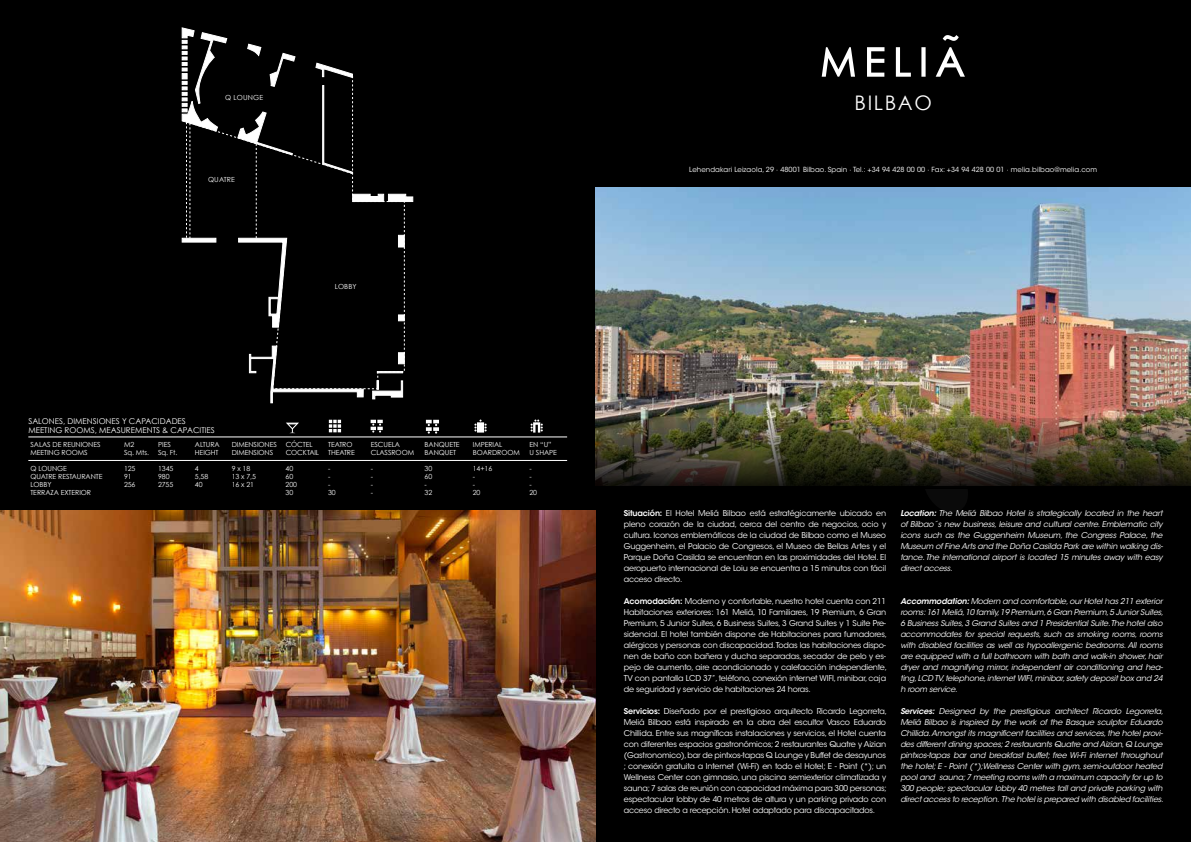
<style>
.page{position:relative;width:1191px;height:842px;background:#000}
.page>*{position:absolute;margin:0;border:0;box-sizing:border-box;transform-origin:0 0}
.t1{font:20.1px "Century Gothic";letter-spacing:.08em;color:#fff}
.t2{font:8px/11px "ITC Avant Garde Std";letter-spacing:-.02em;color:#fff}
.t3{font:italic 8px/11px "ITC Avant Garde Std";letter-spacing:-.02em;color:#fff}
.t4{font:8px/9px "Century Gothic";color:#fff}
.t5{font:7px "Century Gothic";letter-spacing:-.01em;color:#fff}
.t6{font:7px "ITC Avant Garde Std";letter-spacing:.01em;color:#fff}
.s1{font-weight:600}
</style>
<div class="page">
<img style="left:0;top:510px;width:595px;height:332px">
<img style="left:595px;top:187px;width:596px;height:231px">
<img style="left:595px;top:418px;width:596px;height:68px">
<svg style="left:821px;top:35px;width:144px;height:42px"></svg>
<svg style="left:182px;top:28px;width:231px;height:375px"></svg>
<svg style="left:182px;top:120px;width:171px;height:121px"></svg>
<hr style="left:28px;top:437px;width:539px;height:1px;background:#fff">
<hr style="left:28px;top:460px;width:539px;height:1px;background:#fff">
<svg style="left:426px;top:420px;width:13px;height:13px"></svg>
<svg style="left:286px;top:423px;width:13px;height:10px"></svg>
<svg style="left:370px;top:420px;width:13px;height:13px"></svg>
<svg style="left:474px;top:420px;width:12px;height:13px"></svg>
<svg style="left:329px;top:420px;width:12px;height:12px"></svg>
<svg style="left:530px;top:420px;width:13px;height:13px"></svg>
<p class="t5" style="left:225px;top:94px;width:39px">Q LOUNGE</p>
<p class="t5" style="left:208px;top:175px;width:28px">QUATRE</p>
<p class="t4" style="left:28px;top:417px;width:188px">SALONES, DIMENSIONES Y CAPACIDADES<br>MEETING ROOMS, MEASUREMENTS &amp; CAPACITIES</p>
<p class="t5" style="left:335px;top:282px;width:24px">LOBBY</p>
<p class="t5" style="left:30px;top:440px;width:72px">SALAS DE REUNIONES</p>
<p class="t5" style="left:124px;top:440px;width:12px">M2</p>
<p class="t5" style="left:158px;top:440px;width:14px">PIES</p>
<p class="t5" style="left:195px;top:440px;width:26px">ALTURA</p>
<p class="t5" style="left:232px;top:440px;width:47px">DIMENSIONES</p>
<p class="t5" style="left:286px;top:440px;width:29px">CÓCTEL</p>
<p class="t5" style="left:328px;top:440px;width:26px">TEATRO</p>
<p class="t5" style="left:371px;top:440px;width:31px">ESCUELA</p>
<p class="t5" style="left:424px;top:440px;width:37px">BANQUETE</p>
<p class="t5" style="left:473px;top:440px;width:31px">IMPERIAL</p>
<p class="t5" style="left:529px;top:440px;width:24px">EN “U”</p>
<p class="t5" style="left:30px;top:448px;width:59px">MEETING ROOMS</p>
<p class="t5" style="left:124px;top:448px;width:27px">Sq. Mts.</p>
<p class="t5" style="left:158px;top:448px;width:21px">Sq. Ft.</p>
<p class="t5" style="left:195px;top:448px;width:25px">HEIGHT</p>
<p class="t5" style="left:232px;top:448px;width:43px">DIMENSIONS</p>
<p class="t5" style="left:286px;top:448px;width:35px">COCKTAIL</p>
<p class="t5" style="left:328px;top:448px;width:28px">THEATRE</p>
<p class="t5" style="left:371px;top:448px;width:45px">CLASSROOM</p>
<p class="t5" style="left:424px;top:448px;width:33px">BANQUET</p>
<p class="t5" style="left:473px;top:448px;width:49px">BOARDROOM</p>
<p class="t5" style="left:529px;top:448px;width:29px">U SHAPE</p>
<p class="t5" style="left:30px;top:464px;width:38px">Q LOUNGE</p>
<p class="t5" style="left:124px;top:464px;width:13px">125</p>
<p class="t5" style="left:158px;top:464px;width:17px">1345</p>
<p class="t5" style="left:195px;top:464px;width:5px">4</p>
<p class="t5" style="left:232px;top:464px;width:20px">9 x 18</p>
<p class="t5" style="left:286px;top:464px;width:9px">40</p>
<p class="t5" style="left:328px;top:464px;width:4px">-</p>
<p class="t5" style="left:371px;top:464px;width:4px">-</p>
<p class="t5" style="left:424px;top:464px;width:9px">30</p>
<p class="t5" style="left:473px;top:464px;width:21px">14+16</p>
<p class="t5" style="left:529px;top:464px;width:4px">-</p>
<p class="t5" style="left:30px;top:472px;width:74px">QUATRE RESTAURANTE</p>
<p class="t5" style="left:124px;top:472px;width:9px">91</p>
<p class="t5" style="left:158px;top:472px;width:13px">980</p>
<p class="t5" style="left:195px;top:472px;width:15px">5,58</p>
<p class="t5" style="left:232px;top:472px;width:26px">13 x 7,5</p>
<p class="t5" style="left:286px;top:472px;width:9px">60</p>
<p class="t5" style="left:328px;top:472px;width:4px">-</p>
<p class="t5" style="left:371px;top:472px;width:4px">-</p>
<p class="t5" style="left:424px;top:472px;width:9px">60</p>
<p class="t5" style="left:473px;top:472px;width:4px">-</p>
<p class="t5" style="left:529px;top:472px;width:4px">-</p>
<p class="t5" style="left:30px;top:480px;width:23px">LOBBY</p>
<p class="t5" style="left:124px;top:480px;width:13px">256</p>
<p class="t5" style="left:158px;top:480px;width:17px">2755</p>
<p class="t5" style="left:195px;top:480px;width:9px">40</p>
<p class="t5" style="left:232px;top:480px;width:24px">16 x 21</p>
<p class="t5" style="left:286px;top:480px;width:13px">200</p>
<p class="t5" style="left:328px;top:480px;width:4px">-</p>
<p class="t5" style="left:371px;top:480px;width:4px">-</p>
<p class="t5" style="left:424px;top:480px;width:4px">-</p>
<p class="t5" style="left:473px;top:480px;width:4px">-</p>
<p class="t5" style="left:529px;top:480px;width:4px">-</p>
<p class="t5" style="left:30px;top:488px;width:62px">TERRAZA EXTERIOR</p>
<p class="t5" style="left:286px;top:488px;width:9px">30</p>
<p class="t5" style="left:328px;top:488px;width:9px">30</p>
<p class="t5" style="left:371px;top:488px;width:4px">-</p>
<p class="t5" style="left:424px;top:488px;width:9px">32</p>
<p class="t5" style="left:473px;top:488px;width:9px">20</p>
<p class="t5" style="left:529px;top:488px;width:9px">20</p>
<h1 class="t1" style="left:854px;top:91px;width:79px">BILBAO</h1>
<p class="t6" style="left:689px;top:165px;width:409px">Lehendakari Leizaola, 29 · 48001 Bilbao. Spain · Tel.: +34 94 428 00 00 · Fax: +34 94 428 00 01 · melia.bilbao@melia.com</p>
<p class="t2" style="left:624px;top:508px;width:264px;text-align:justify"><span class="s1">Situación:</span> El Hotel Meliá Bilbao está estratégicamente ubicado en pleno corazón de la ciudad, cerca del centro de negocios, ocio y cultura. Iconos emblemáticos de la ciudad de Bilbao como el Museo Guggenheim, el Palacio de Congresos, el Museo de Bellas Artes y el Parque Doña Casilda se encuentran en las proximidades del Hotel. El aeropuerto internacional de Loiu se encuentra a 15 minutos con fácil acceso directo.</p>
<p class="t2" style="left:624px;top:596px;width:265px"><span class="s1">Acomodación:</span> Moderno y confortable, nuestro hotel cuenta con 211<br>Habitaciones exteriores: 161 Meliá, 10 Familiares, 19 Premium, 6 Gran Premium, 5 Junior Suites, 6 Business Suites, 3 Grand Suites y 1 Suite Pre&shy;sidencial. El hotel también dispone de Habitaciones para fumadores, alérgicos y personas con discapacidad.Todas las habitaciones dispo&shy;nen de baño con bañera y ducha separadas, secador de pelo y es&shy;pejo de aumento, aire acondicionado y calefacción independiente, TV con pantalla LCD 37”, teléfono, conexión internet WIFI, minibar, caja de seguridad y servicio de habitaciones 24 horas.</p>
<p class="t2" style="left:624px;top:706px;width:265px"><span class="s1">Servicios:</span> Diseñado por el prestigioso arquitecto Ricardo Legorreta, Meliá Bilbao está inspirado en la obra del escultor Vasco Eduardo Chillida. Entre sus magníficas instalaciones y servicios, el Hotel cuenta con diferentes espacios gastronómicos; 2 restaurantes Quatre y Aizian (Gastronomico), bar de pintxos-tapas Q Lounge y Buffet de desayunos ; conexión gratuita a Internet (Wi-Fi) en todo el Hotel; E - Point (*); un Wellness Center con gimnasio, una piscina semiexterior climatizada y sauna; 7 salas de reunión con capacidad máxima para 300 personas; espectacular lobby de 40 metros de altura y un parking privado con acceso directo a recepción. Hotel adaptado para discapacitados.</p>
<p class="t3" style="left:900px;top:508px;width:264px;text-align:justify"><span class="s1">Location:</span> The Meliá Bilbao Hotel is strategically located in the heart of Bilbao´s new business, leisure and cultural centre. Emblematic city icons such as the Guggenheim Museum, the Congress Palace, the Museum of Fine Arts and the Doña Casilda Park are within walking dis&shy;tance. The international airport is located 15 minutes away with easy direct access.</p>
<p class="t3" style="left:900px;top:596px;width:265px"><span class="s1">Accommodation:</span> Modern and comfortable, our Hotel has 211 exterior rooms: 161 Meliá, 10 family, 19 Premium, 6 Gran Premium, 5 Junior Suites, 6 Business Suites, 3 Grand Suites and 1 Presidential Suite.The hotel also accommodates for special requests, such as smoking rooms, rooms with disabled facilities as well as hypoallergenic bedrooms. All rooms are equipped with a full bathroom with bath and walk-in shower, hair dryer and magnifying mirror, independent air conditioning and hea&shy;ting, LCD TV, telephone, internet WIFI, minibar, safety deposit box and 24 h room service.</p>
<p class="t3" style="left:900px;top:706px;width:265px"><span class="s1">Services:</span> Designed by the prestigious architect Ricardo Legorreta, Meliá Bilbao is inspired by the work of the Basque sculptor Eduardo Chillida. Amongst its magnificent facilities and services, the hotel provi&shy;des different dining spaces; 2 restaurants Quatre and Aizian, Q Lounge pintxos-tapas bar and breakfast buffet; free Wi-Fi internet throughout the hotel; E - Point (*);Wellness Center with gym, semi-outdoor heated pool and sauna; 7 meeting rooms with a maximum capacity for up to 300 people; spectacular lobby 40 metres tall and private parking with direct access to reception. The hotel is prepared with disabled facilities.</p>
</div>
